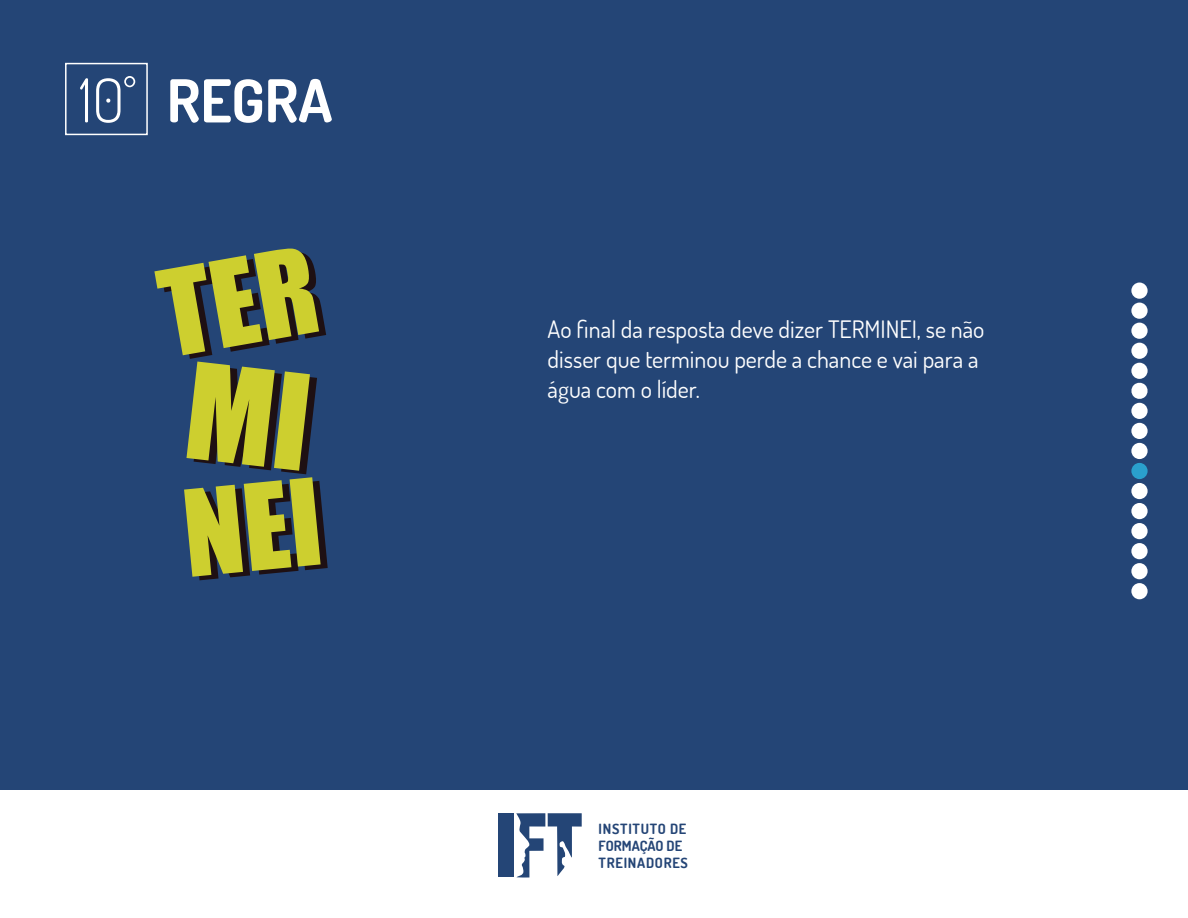
<style>
.page{position:relative;width:1188px;height:918px;background:#fff}
.page>*{position:absolute;margin:0;border:0;box-sizing:border-box;transform-origin:0 0}
.t1{font:700 59.1px "Dosis";color:#fff}
.t2{font:24px/30px "Dosis";color:#fff}
.t3{font:700 14.1px/17px "Dosis";letter-spacing:.05em;color:#244576}
.s1{font-weight:300;font-size:60.45px}
</style>
<div class="page">
<div style="left:0;top:0;width:1188px;height:789px;background:#244576"></div>
<div style="left:498px;top:813px;width:15px;height:64px;background:#244576"></div>
<svg style="left:516px;top:813px;width:66px;height:65px"></svg>
<div style="left:1131px;top:283px;width:17px;height:16px;background:#fff;border-radius:50%"></div>
<div style="left:1131px;top:303px;width:17px;height:16px;background:#fff;border-radius:50%"></div>
<div style="left:1131px;top:323px;width:17px;height:16px;background:#fff;border-radius:50%"></div>
<div style="left:1131px;top:343px;width:17px;height:16px;background:#fff;border-radius:50%"></div>
<div style="left:1131px;top:363px;width:17px;height:16px;background:#fff;border-radius:50%"></div>
<svg style="left:1131px;top:382px;width:17px;height:17px"></svg>
<div style="left:1131px;top:403px;width:17px;height:16px;background:#fff;border-radius:50%"></div>
<div style="left:1131px;top:423px;width:17px;height:16px;background:#fff;border-radius:50%"></div>
<div style="left:1131px;top:443px;width:17px;height:16px;background:#fff;border-radius:50%"></div>
<div style="left:1131px;top:463px;width:17px;height:16px;background:#2aa0cd;border-radius:50%"></div>
<div style="left:1131px;top:483px;width:17px;height:16px;background:#fff;border-radius:50%"></div>
<div style="left:1131px;top:503px;width:17px;height:16px;background:#fff;border-radius:50%"></div>
<div style="left:1131px;top:523px;width:17px;height:16px;background:#fff;border-radius:50%"></div>
<div style="left:1131px;top:543px;width:17px;height:16px;background:#fff;border-radius:50%"></div>
<div style="left:1131px;top:563px;width:17px;height:16px;background:#fff;border-radius:50%"></div>
<div style="left:1131px;top:583px;width:17px;height:16px;background:#fff;border-radius:50%"></div>
<div style="left:65px;top:63px;width:83px;height:72px;border:2px solid #fff"></div>
<h1 class="t1" style="left:79px;top:63px;width:255px"><span class="s1">10˚</span> REGRA</h1>
<p class="t2" style="left:548px;top:314px;width:438px">Ao final da resposta deve dizer TERMINEI, se não disser que terminou perde a chance e vai para a água com o líder.</p>
<p class="t3" style="left:599px;top:820px;width:91px">INSTITUTO DE<br>FORMAÇÃO DE<br>TREINADORES</p>
</div>
